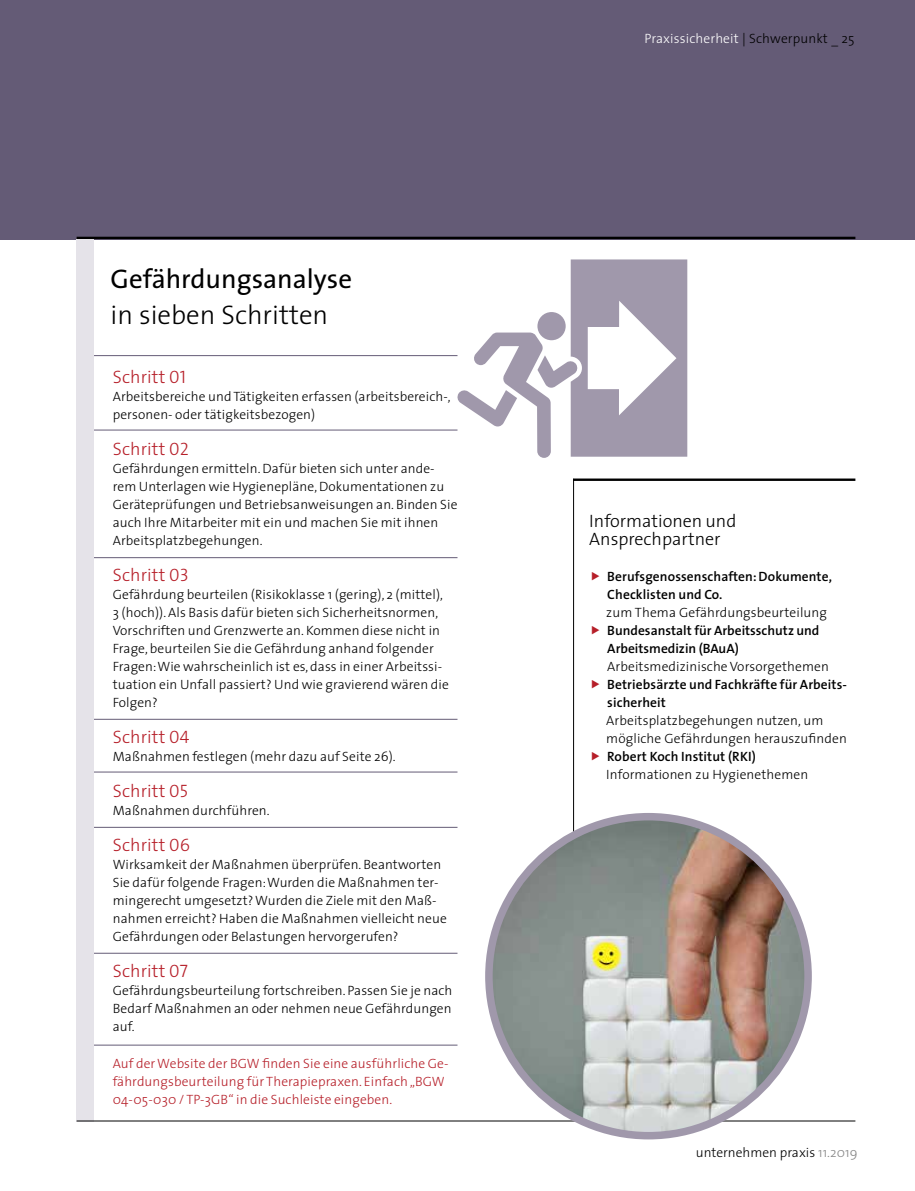
<style>
.page{position:relative;width:915px;height:1191px;background:#fff}
.page>*{position:absolute;margin:0;border:0;box-sizing:border-box;transform-origin:0 0}
.t1{font:27px "The Sans";color:#000}
.t2{font:300 27px "The Sans";color:#000}
.t3{font:300 18px "The Sans";letter-spacing:.01em;color:#b61f29}
.t4{font:300 18px/18px "The Sans";color:#000}
.t5{font:300 13.5px/18px "The Sans";letter-spacing:.01em;color:#000}
.t6{font:600 13.5px/18px "The Sans";letter-spacing:.01em;color:#000}
.t7{font:300 13.5px/18px "The Sans";letter-spacing:.01em;color:#b61f29}
.t8{font:300 13.5px "The Sans";letter-spacing:.01em;color:#fff}
.s1{font-family:"The Sans Light Caps";font-weight:400}
.s2{color:#000}
.s3{color:#878787}
</style>
<div class="page">
<div style="left:0;top:0;width:914px;height:239px;background:#645b76"></div>
<hr style="left:573px;top:478px;width:282px;height:3px;background:#000">
<hr style="left:573px;top:479px;width:1px;height:629px;background:#000">
<hr style="left:77px;top:355px;width:380px;height:1px;background:#645b76">
<hr style="left:77px;top:429px;width:380px;height:1px;background:#645b76">
<hr style="left:77px;top:557px;width:380px;height:1px;background:#645b76">
<hr style="left:77px;top:719px;width:380px;height:1px;background:#645b76">
<hr style="left:77px;top:771px;width:380px;height:1px;background:#645b76">
<hr style="left:77px;top:827px;width:380px;height:1px;background:#645b76">
<hr style="left:77px;top:952px;width:380px;height:1px;background:#645b76">
<hr style="left:77px;top:1044px;width:380px;height:1px;background:#645b76">
<hr style="left:77px;top:237px;width:778px;height:2px;background:#000">
<svg style="left:456px;top:259px;width:231px;height:199px"></svg>
<div style="left:77px;top:239px;width:17px;height:882px;background:#e5e3e9"></div>
<hr style="left:77px;top:1120px;width:778px;height:1px;background:#000">
<img style="left:488px;top:816px;width:319px;height:319px;border-radius:159px">
<div style="left:485px;top:813px;width:326px;height:326px;border:8px solid #a098ab;border-radius:50%"></div>
<h1 class="t1" style="left:111px;top:257px;width:243px">Gefährdungsanalyse</h1>
<h1 class="t2" style="left:111px;top:293px;width:219px">in sieben Schritten</h1>
<h2 class="t3" style="left:113px;top:362px;width:75px">Schritt <span class="s1">01</span></h2>
<p class="t5" style="left:113px;top:387px;width:339px">Arbeitsbereiche und Tätigkeiten erfassen (arbeitsbereich-, personen- oder tätigkeitsbezogen)</p>
<h2 class="t3" style="left:113px;top:434px;width:77px">Schritt <span class="s1">02</span></h2>
<p class="t5" style="left:113px;top:459px;width:346px">Gefährdungen ermitteln. Dafür bieten sich unter ande&shy;rem Unterlagen wie Hygienepläne, Dokumentationen zu Geräteprüfungen und Betriebsanweisungen an. Binden Sie auch Ihre Mitarbeiter mit ein und machen Sie mit ihnen Arbeitsplatzbegehungen.</p>
<h2 class="t3" style="left:113px;top:560px;width:78px">Schritt <span class="s1">03</span></h2>
<p class="t5" style="left:113px;top:585px;width:337px">Gefährdung beurteilen (Risikoklasse 1 (gering), 2 (mittel), 3 (hoch)). Als Basis dafür bieten sich Sicherheitsnormen, Vorschriften und Grenzwerte an. Kommen diese nicht in Frage, beurteilen Sie die Gefährdung anhand folgender Fragen: Wie wahrscheinlich ist es, dass in einer Arbeitssi&shy;tuation ein Unfall passiert? Und wie gravierend wären die Folgen?</p>
<h2 class="t3" style="left:113px;top:722px;width:78px">Schritt <span class="s1">04</span></h2>
<p class="t5" style="left:113px;top:747px;width:284px">Maßnahmen festlegen (mehr dazu auf Seite 26).</p>
<h2 class="t3" style="left:113px;top:776px;width:77px">Schritt <span class="s1">05</span></h2>
<p class="t5" style="left:113px;top:801px;width:158px">Maßnahmen durchführen.</p>
<h2 class="t3" style="left:113px;top:830px;width:79px">Schritt <span class="s1">06</span></h2>
<p class="t5" style="left:113px;top:855px;width:335px">Wirksamkeit der Maßnahmen überprüfen. Beantworten Sie dafür folgende Fragen: Wurden die Maßnahmen ter&shy;mingerecht umgesetzt? Wurden die Ziele mit den Maß&shy;nahmen erreicht? Haben die Maßnahmen vielleicht neue Gefährdungen oder Belastungen hervorgerufen?</p>
<h2 class="t3" style="left:113px;top:956px;width:77px">Schritt <span class="s1">07</span></h2>
<p class="t5" style="left:113px;top:981px;width:341px;text-align:justify">Gefährdungsbeurteilung fortschreiben. Passen Sie je nach Bedarf Maßnahmen an oder nehmen neue Gefährdungen auf.</p>
<p class="t7" style="left:113px;top:1053px;width:337px">Auf der Website der BGW finden Sie eine ausführliche Ge&shy;fährdungsbeurteilung für Therapiepraxen. Einfach „BGW<br>04-05-030 / TP-3GB“ in die Suchleiste eingeben.</p>
<p class="t8" style="left:644px;top:27px;width:211px">Praxissicherheit <span class="s2">| Schwerpunkt _ 25</span></p>
<h2 class="t4" style="left:589px;top:512px;width:148px">Informationen und<br>Ansprechpartner</h2>
<p class="t6" style="left:607px;top:567px;width:226px">Berufsgenossenschaften: Dokumente,<br>Checklisten und Co.</p>
<p class="t5" style="left:606px;top:603px;width:222px">zum Thema Gefährdungsbeurteilung</p>
<p class="t6" style="left:607px;top:621px;width:213px">Bundesanstalt für Arbeitsschutz und<br>Arbeitsmedizin (BAuA)</p>
<p class="t5" style="left:607px;top:657px;width:223px">Arbeitsmedizinische Vorsorgethemen</p>
<p class="t6" style="left:607px;top:675px;width:241px">Betriebsärzte und Fachkräfte für Arbeits&shy;sicherheit</p>
<p class="t5" style="left:606px;top:711px;width:242px">Arbeitsplatzbegehungen nutzen, um mögliche Gefährdungen herauszufinden</p>
<p class="t6" style="left:607px;top:747px;width:150px">Robert Koch Institut (RKI)</p>
<p class="t5" style="left:606px;top:765px;width:203px">Informationen zu Hygienethemen</p>
<p class="t5" style="left:695px;top:1143px;width:163px">unternehmen praxis <span class="s3">11.2019</span></p>
</div>
